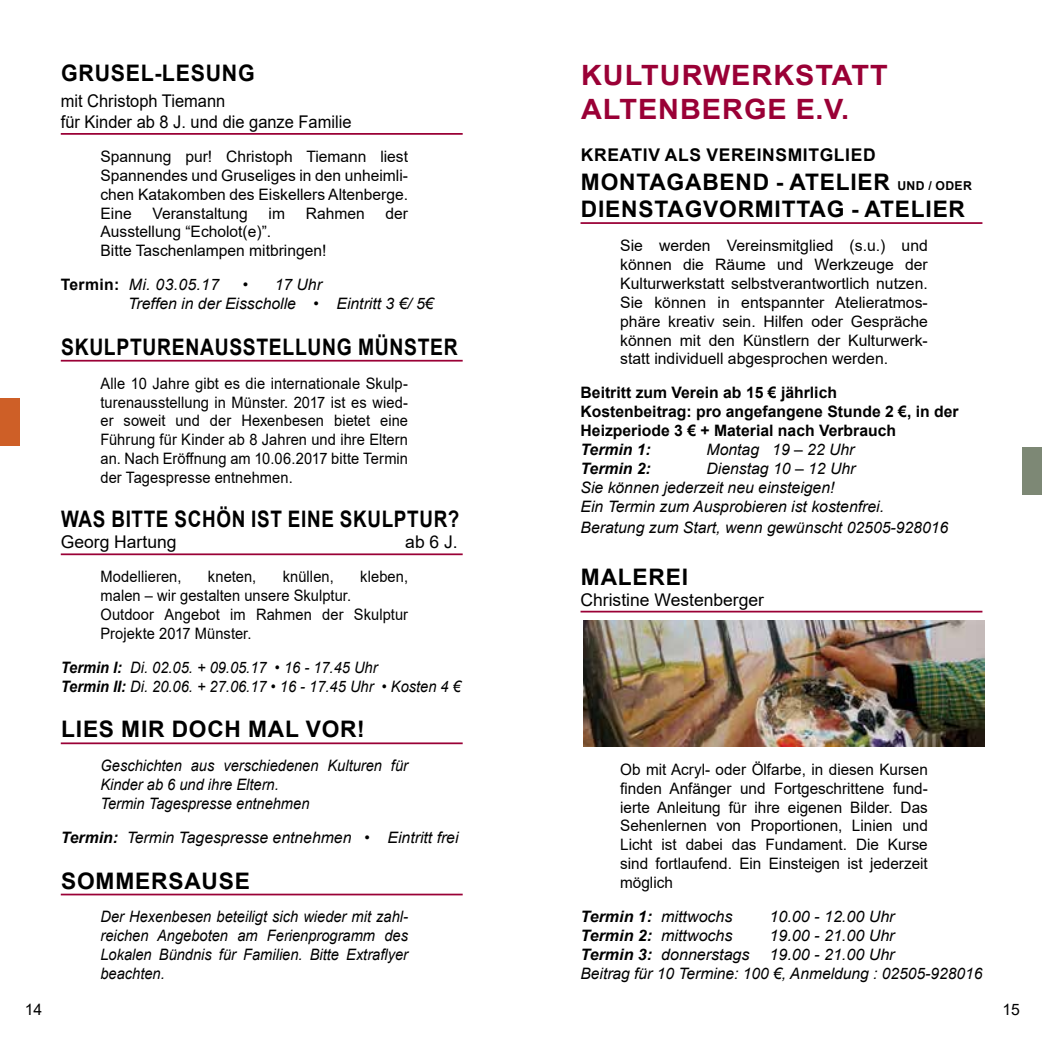
<style>
.page{position:relative;width:1042px;height:1042px;background:#fff}
.page>*{position:absolute;margin:0;border:0;box-sizing:border-box;transform-origin:0 0}
.t1{font:700 28px/33.6px "Arial";letter-spacing:.035em;color:#9a0036}
.t2{font:700 22.75px/27.3px "Arial";letter-spacing:.035em;color:#000}
.t3{font:700 22.75px "Arial";letter-spacing:.035em;color:#000;scale:.83 1}
.t4{font:700 22.75px "Arial";letter-spacing:.035em;color:#000;scale:.85 1}
.t5{font:700 22.75px "Arial";letter-spacing:.035em;color:#000;scale:.94 1}
.t6{font:17.5px/21px "Arial";color:#000;scale:.94 1}
.t7{font:17.5px "Arial";color:#000}
.t8{font:700 17.5px "Arial";letter-spacing:.035em;color:#000}
.t9{font:15.75px/18.9px "Arial";color:#000;text-align:justify}
.t10{font:italic 15.75px/18.9px "Arial";color:#000}
.t11{font:15.75px/18.9px "Arial";color:#000;text-align:justify;scale:.93 1}
.t12{font:italic 15.75px/18.9px "Arial";color:#000;scale:.93 1}
.t13{font:700 15.75px/18.9px "Arial";color:#000}
.t14{font:italic 700 15.75px "Arial";color:#000}
.s1{font-weight:700;font-style:normal}
.s2{font-weight:700}
.s3{font-size:12.25px}
</style>
<div class="page">
<div style="left:1022px;top:447px;width:20px;height:48px;background:#7d8875"></div>
<div style="left:0;top:398px;width:20px;height:48px;background:#ce5f27"></div>
<hr style="left:61px;top:133px;width:402px;height:2px;background:#9a0036">
<hr style="left:61px;top:360px;width:402px;height:1px;background:#9a0036">
<hr style="left:61px;top:553px;width:402px;height:2px;background:#9a0036">
<hr style="left:61px;top:742px;width:402px;height:2px;background:#9a0036">
<hr style="left:61px;top:893px;width:402px;height:2px;background:#9a0036">
<hr style="left:580px;top:222px;width:402px;height:2px;background:#9a0036">
<hr style="left:580px;top:611px;width:402px;height:1px;background:#9a0036">
<img style="left:583px;top:620px;width:402px;height:127px">
<h2 class="t5" style="left:61px;top:57px;width:207px">GRUSEL-LESUNG</h2>
<p class="t6" style="left:61px;top:90px;width:311px">mit Christoph Tiemann<br>für Kinder ab 8 J. und die ganze Familie</p>
<p class="t9" style="left:100px;top:147px;width:309px">Spannung pur! Christoph Tiemann liest Spannendes und Gruseliges in den unheimli&shy;chen Katakomben des Eiskellers Altenberge.<br>Eine</p>
<p class="t9" style="left:152px;top:203px;width:97px">Veranstaltung</p>
<p class="t9" style="left:269px;top:203px;width:18px">im</p>
<p class="t9" style="left:306px;top:203px;width:60px">Rahmen</p>
<p class="t9" style="left:385px;top:203px;width:24px">der</p>
<p class="t9" style="left:100px;top:222px;width:227px">Ausstellung “Echolot(e)”.<br>Bitte Taschenlampen mitbringen!</p>
<p class="t10" style="left:61px;top:275px;width:160px"><span class="s1">TERMIN:</span> Mi. 03.05.17</p>
<p class="t10" style="left:128px;top:275px;width:307px;text-align:center">• 17 Uhr<br>Treffen in der Eisscholle • Eintritt 3 €/ 5€</p>
<h2 class="t4" style="left:61px;top:331px;width:468px">SKULPTURENAUSSTELLUNG MÜNSTER</h2>
<p class="t11" style="left:100px;top:373px;width:332px">Alle 10 Jahre gibt es die internationale Skulp&shy;turenausstellung in Münster. 2017 ist es wied&shy;er soweit und der Hexenbesen bietet eine Führung für Kinder ab 8 Jahren und ihre Eltern an. Nach Eröffnung am 10.06.2017 bitte Termin der Tagespresse entnehmen.</p>
<h2 class="t3" style="left:61px;top:503px;width:481px">WAS BITTE SCHÖN IST EINE SKULPTUR?</h2>
<p class="t7" style="left:61px;top:530px;width:117px">Georg Hartung</p>
<p class="t7" style="left:405px;top:530px;width:54px">ab 6 J.</p>
<p class="t11" style="left:100px;top:567px;width:89px">Modellieren,</p>
<p class="t11" style="left:208px;top:567px;width:54px">kneten,</p>
<p class="t11" style="left:283px;top:567px;width:56px">knüllen,</p>
<p class="t11" style="left:360px;top:567px;width:53px">kleben,</p>
<p class="t11" style="left:100px;top:586px;width:332px;text-align:left">malen – wir gestalten unsere Skulptur.<br>Outdoor Angebot im Rahmen der Skulptur<br>Projekte 2017 Münster.</p>
<p class="t12" style="left:61px;top:658px;width:432px"><span class="s2">Termin I:</span> Di. 02.05. + 09.05.17 • 16 - 17.45 Uhr<br><span class="s2">Termin II:</span> Di. 20.06. + 27.06.17 • 16 - 17.45 Uhr • Kosten 4 €</p>
<h2 class="t2" style="left:61px;top:716px;width:305px">LIES MIR DOCH MAL VOR!</h2>
<p class="t12" style="left:100px;top:756px;width:332px">Geschichten aus verschiedenen Kulturen für<br>Kinder ab 6 und ihre Eltern.<br>Termin Tagespresse entnehmen</p>
<p class="t10" style="left:61px;top:828px;width:399px"><span class="s2">Termin:</span> Termin Tagespresse entnehmen • Eintritt frei</p>
<h2 class="t2" style="left:61px;top:867px;width:190px">SOMMERSAUSE</h2>
<p class="t12" style="left:100px;top:908px;width:332px;text-align:justify">Der Hexenbesen beteiligt sich wieder mit zahl&shy;reichen Angeboten am Ferienprogramm des Lokalen Bündnis für Familien. Bitte Extraflyer beachten.</p>
<h1 class="t1" style="left:581px;top:59px;width:308px">KULTURWERKSTATT<br>ALTENBERGE E.V.</h1>
<p class="t8" style="left:581px;top:142px;width:296px">KREATIV ALS VEREINSMITGLIED</p>
<h2 class="t2" style="left:581px;top:168px;width:393px">MONTAGABEND - ATELIER <span class="s3">UND / ODER<br></span>DIENSTAGVORMITTAG - ATELIER</h2>
<p class="t9" style="left:620px;top:236px;width:309px">Sie werden Vereinsmitglied (s.u.) und können die Räume und Werkzeuge der Kulturwerkstatt selbstverantwortlich nutzen.<br>Sie können in entspannter Atelieratmos&shy;phäre kreativ sein. Hilfen oder Gespräche können mit den Künstlern der Kulturwerk&shy;statt individuell abgesprochen werden.</p>
<p class="t13" style="left:580px;top:383px;width:380px">BEITRITT ZUM VEREIN AB 15 € JÄHRLICH<br>KOSTENBEITRAG: PRO ANGEFANGENE STUNDE 2 €, IN DER<br>HEIZPERIODE 3 € + MATERIAL NACH VERBRAUCH</p>
<p class="t14" style="left:580px;top:439px;width:72px">Termin 1:</p>
<p class="t10" style="left:706px;top:440px;width:149px">Montag 19 – 22 Uhr</p>
<p class="t14" style="left:580px;top:458px;width:72px">Termin 2:</p>
<p class="t10" style="left:580px;top:459px;width:305px;text-indent:126px">Dienstag 10 – 12 Uhr<br>Sie können jederzeit neu einsteigen!<br>Ein Termin zum Ausprobieren ist kostenfrei.</p>
<p class="t10" style="left:580px;top:518px;width:369px">Beratung zum Start, wenn gewünscht 02505-928016</p>
<h2 class="t2" style="left:581px;top:563px;width:109px">MALEREI</h2>
<p class="t7" style="left:580px;top:587px;width:185px">Christine Westenberger</p>
<p class="t9" style="left:620px;top:759px;width:309px">Ob mit Acryl- oder Ölfarbe, in diesen Kursen finden Anfänger und Fortgeschrittene fund&shy;ierte Anleitung für ihre eigenen Bilder. Das Sehenlernen von Proportionen, Linien und Licht ist dabei das Fundament. Die Kurse sind fortlaufend. Ein Einsteigen ist jederzeit möglich</p>
<p class="t10" style="left:580px;top:907px;width:154px"><span class="s2">Termin 1:</span> mittwochs</p>
<p class="t10" style="left:769px;top:907px;width:127px">10.00 - 12.00 Uhr</p>
<p class="t10" style="left:580px;top:926px;width:154px"><span class="s2">Termin 2:</span> mittwochs</p>
<p class="t10" style="left:769px;top:926px;width:127px">19.00 - 21.00 Uhr</p>
<p class="t10" style="left:580px;top:945px;width:171px"><span class="s2">Termin 3:</span> donnerstags</p>
<p class="t10" style="left:580px;top:945px;width:403px;text-indent:189px">19.00 - 21.00 Uhr<br>Beitrag für 10 Termine: 100 €, Anmeldung : 02505-928016</p>
<p class="t9" style="left:25px;top:1000px;width:19px">14</p>
<p class="t9" style="left:1002px;top:1000px;width:19px">15</p>
</div>
